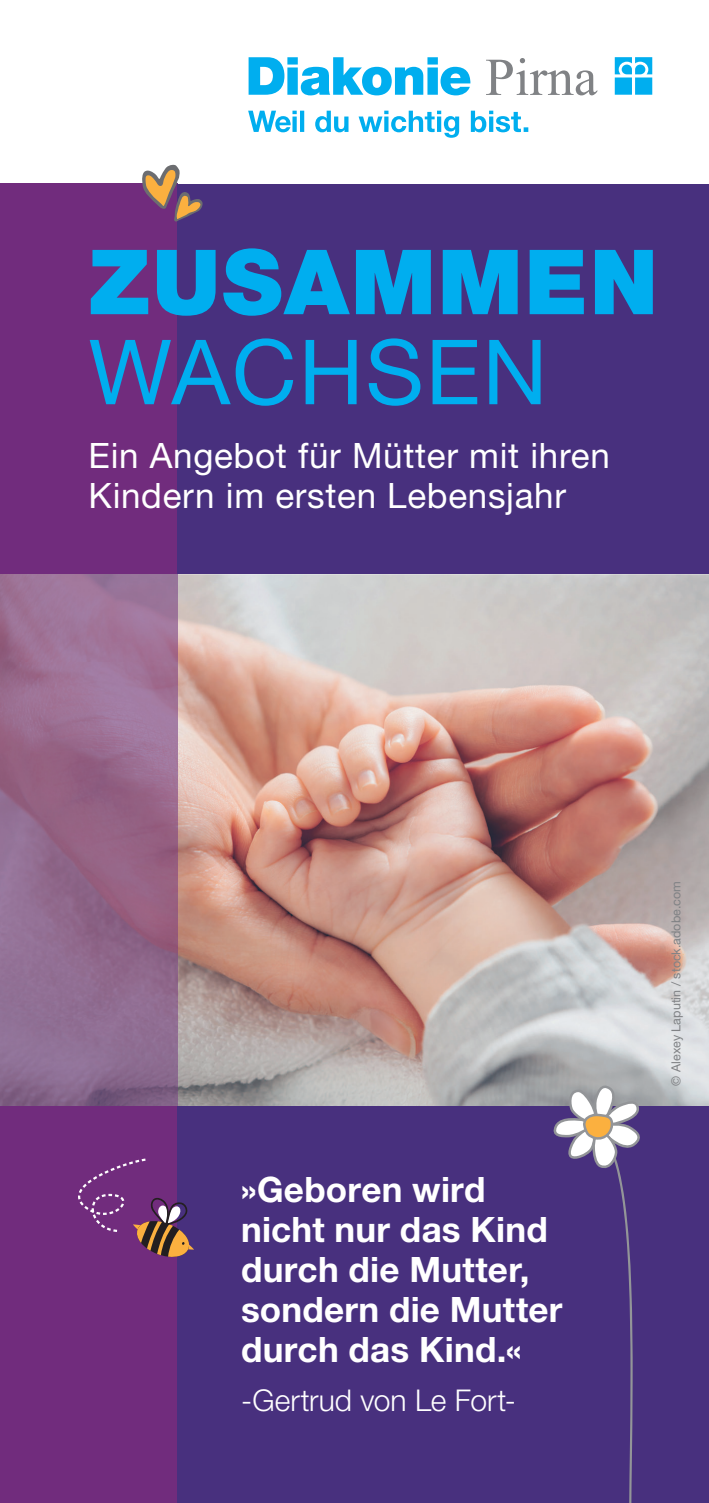
<style>
.page{position:relative;width:709px;height:1503px;background:#fff}
.page>*{position:absolute;margin:0;border:0;box-sizing:border-box;transform-origin:0 0}
.t1{font:900 90px "Helvetica Neue LT Pro";letter-spacing:.02em;color:#00aeef}
.t2{font:90px "Helvetica Neue LT Pro";letter-spacing:.02em;color:#00aeef}
.t3{font:700 35px/40px "Helvetica Neue LT Pro";letter-spacing:.01em;color:#fff}
.t4{font:35px/40px "Helvetica Neue LT Pro";letter-spacing:.02em;color:#fff}
.t5{font:300 30px "Helvetica Neue LT Pro";color:#fff}
.t6{font:12.5px "Helvetica Neue LT Pro";color:#808285}
</style>
<div class="page">
<div style="left:0;top:184px;width:177px;height:1318px;background:#712c7d"></div>
<div style="left:177px;top:184px;width:532px;height:1318px;background:#48307e"></div>
<svg style="left:248px;top:111px;width:280px;height:27px"></svg>
<svg style="left:248px;top:57px;width:404px;height:38px"></svg>
<img style="left:177px;top:574px;width:532px;height:532px">
<img style="left:0;top:574px;width:177px;height:532px">
<svg style="left:78px;top:1158px;width:116px;height:99px"></svg>
<svg style="left:551px;top:1082px;width:93px;height:420px"></svg>
<svg style="left:141px;top:165px;width:62px;height:57px"></svg>
<h1 class="t1" style="left:89px;top:228px;width:571px">ZUSAMMEN</h1>
<h1 class="t2" style="left:89px;top:316px;width:460px">WACHSEN</h1>
<p class="t4" style="left:89px;top:435px;width:522px">Ein Angebot für Mütter mit ihren<br>Kindern im ersten Lebensjahr</p>
<p class="t3" style="left:241px;top:1168px;width:323px">»Geboren wird nicht nur das Kind durch die Mutter, sondern die Mutter durch das Kind.«</p>
<p class="t5" style="left:241px;top:1382px;width:276px">-Gertrud von Le Fort-</p>
<p class="t6" style="left:668px;top:1085px;width:206px;rotate:-90deg">© Alexey Laputin / stock.adobe.com</p>
</div>
